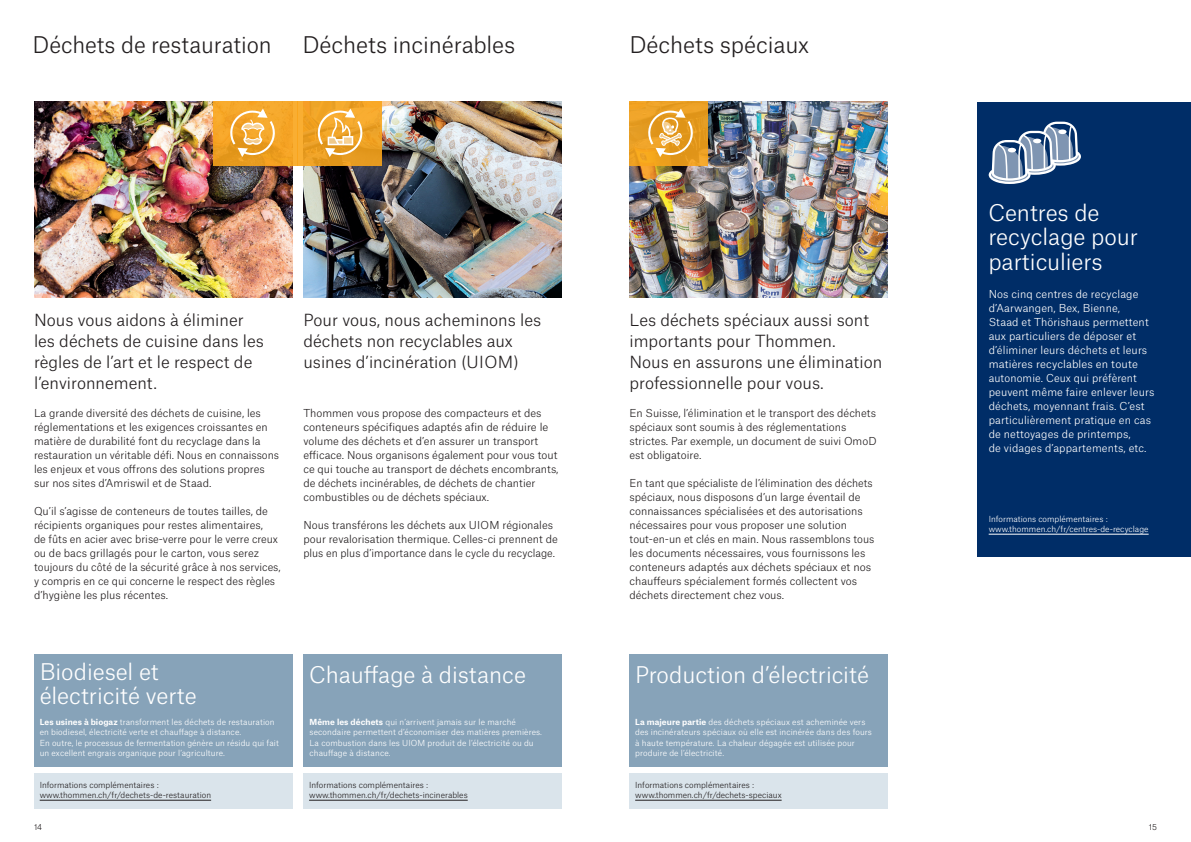
<style>
.page{position:relative;width:1191px;height:842px;background:#fff}
.page>*{position:absolute;margin:0;border:0;box-sizing:border-box;transform-origin:0 0}
.t1{font:300 22px/24.5px "Atlas Grotesk";letter-spacing:-.005em;color:#fff}
.t2{font:300 22px "Atlas Grotesk";letter-spacing:-.005em;color:#231f20}
.t3{font:300 16px/21px "Atlas Grotesk";color:#231f20}
.t4{font:300 10.5px/14px "Atlas Grotesk";color:#231f20}
.t5{font:300 10.5px/14px "Atlas Grotesk";letter-spacing:.01em;color:#fff}
.t6{font:300 8px/10.5px "Atlas Grotesk";letter-spacing:.01em;color:#fff}
.t7{font:300 8px/10.5px "Atlas Grotesk";color:#231f20}
.s1{font-weight:700}
</style>
<div class="page">
<div style="left:629px;top:655px;width:258px;height:112px;background:#87a3b9"></div>
<div style="left:34px;top:655px;width:258px;height:112px;background:#87a3b9"></div>
<div style="left:303px;top:655px;width:258px;height:112px;background:#87a3b9"></div>
<div style="left:977px;top:102px;width:214px;height:455px;background:#002d67"></div>
<svg style="left:988px;top:122px;width:93px;height:62px"></svg>
<div style="left:1058px;top:129px;width:8px;height:5px;background:#fff;border-radius:50%"></div>
<div style="left:629px;top:774px;width:258px;height:35px;background:#dae4eb"></div>
<hr style="left:635px;top:800px;width:146px;height:1px;background:#231f20">
<div style="left:34px;top:774px;width:258px;height:35px;background:#dae4eb"></div>
<hr style="left:40px;top:800px;width:171px;height:1px;background:#231f20">
<img style="left:34px;top:102px;width:258px;height:196px">
<div style="left:214px;top:102px;width:84px;height:64px;background:linear-gradient(to right,#eea023,#f5a628)"></div>
<svg style="left:230px;top:109px;width:45px;height:48px;background:#f2b758"></svg>
<hr style="left:988px;top:534px;width:160px;height:1px;background:#fff">
<img style="left:303px;top:102px;width:258px;height:196px">
<div style="left:303px;top:774px;width:258px;height:35px;background:#dae4eb"></div>
<hr style="left:309px;top:800px;width:159px;height:1px;background:#231f20">
<img style="left:629px;top:102px;width:258px;height:196px">
<div style="left:629px;top:102px;width:79px;height:64px;background:linear-gradient(to right,#eea222,#e59a1f)"></div>
<svg style="left:298px;top:102px;width:84px;height:64px;background:#eda125"></svg>
<svg style="left:648px;top:109px;width:45px;height:48px;background:#ebb458"></svg>
<svg style="left:318px;top:109px;width:44px;height:48px;background:#f1ba5e"></svg>
<h1 class="t2" style="left:33px;top:27px;width:241px">Déchets de restauration</h1>
<h1 class="t2" style="left:302px;top:27px;width:214px">Déchets incinérables</h1>
<h1 class="t2" style="left:629px;top:27px;width:181px">Déchets spéciaux</h1>
<h2 class="t3" style="left:34px;top:307px;width:231px">Nous vous aidons à éliminer les déchets de cuisine dans les règles de l’art et le respect de l’environnement.</h2>
<p class="t4" style="left:34px;top:405px;width:247px">La grande diversité des déchets de cuisine, les réglementations et les exigences croissantes en matière de durabilité font du recyclage dans la restauration un véritable défi. Nous en connaissons les enjeux et vous offrons des solutions propres sur nos sites d’Amriswil et de Staad.</p>
<p class="t4" style="left:34px;top:503px;width:248px">Qu’il s’agisse de conteneurs de toutes tailles, de récipients organiques pour restes alimentaires,<br>de fûts en acier avec brise-verre pour le verre creux ou de bacs grillagés pour le carton, vous serez toujours du côté de la sécurité grâce à nos services, y compris en ce qui concerne le respect des règles d’hygiène les plus récentes.</p>
<h2 class="t3" style="left:303px;top:307px;width:239px">Pour vous, nous acheminons les déchets non recyclables aux usines d’incinération (UIOM)</h2>
<p class="t4" style="left:303px;top:405px;width:256px">Thommen vous propose des compacteurs et des conteneurs spécifiques adaptés afin de réduire le volume des déchets et d’en assurer un transport efficace. Nous organisons également pour vous tout ce qui touche au transport de déchets encombrants, de déchets incinérables, de déchets de chantier combustibles ou de déchets spéciaux.</p>
<p class="t4" style="left:303px;top:517px;width:256px">Nous transférons les déchets aux UIOM régionales pour revalorisation thermique. Celles-ci prennent de plus en plus d’importance dans le cycle du recyclage.</p>
<h2 class="t3" style="left:629px;top:307px;width:254px">Les déchets spéciaux aussi sont importants pour Thommen.<br>Nous en assurons une élimination professionnelle pour vous.</h2>
<p class="t4" style="left:629px;top:405px;width:248px">En Suisse, l’élimination et le transport des déchets spéciaux sont soumis à des réglementations strictes. Par exemple, un document de suivi OmoD est obligatoire.</p>
<p class="t4" style="left:629px;top:475px;width:246px">En tant que spécialiste de l’élimination des déchets spéciaux, nous disposons d’un large éventail de connaissances spécialisées et des autorisations nécessaires pour vous proposer une solution tout-en-un et clés en main. Nous rassemblons tous les documents nécessaires, vous fournissons les conteneurs adaptés aux déchets spéciaux et nos chauffeurs spécialement formés collectent vos déchets directement chez vous.</p>
<h1 class="t1" style="left:40px;top:657px;width:159px">Biodiesel et électricité verte</h1>
<h1 class="t1" style="left:309px;top:660px;width:218px">Chauffage à distance</h1>
<h1 class="t1" style="left:635px;top:660px;width:235px">Production d’électricité</h1>
<p class="t6" style="left:40px;top:716px;width:241px"><span class="s1">Les usines à biogaz</span> transforment les déchets de restauration en biodiesel, électricité verte et chauffage à distance.<br>En outre, le processus de fermentation génère un résidu qui fait un excellent engrais organique pour l’agriculture.</p>
<p class="t6" style="left:635px;top:716px;width:238px"><span class="s1">La majeure partie</span> des déchets spéciaux est acheminée vers des incinérateurs spéciaux où elle est incinérée dans des fours à haute température. La chaleur dégagée est utilisée pour produire de l’électricité.</p>
<p class="t7" style="left:309px;top:779px;width:160px">Informations complémentaires : www.thommen.ch/fr/dechets-incinerables</p>
<p class="t6" style="left:309px;top:716px;width:234px"><span class="s1">Même les déchets</span> qui n’arrivent jamais sur le marché secondaire permettent d’économiser des matières premières.<br>La combustion dans les UIOM produit de l’électricité ou du chauffage à distance.</p>
<p class="t7" style="left:40px;top:779px;width:173px">Informations complémentaires : www.thommen.ch/fr/dechets-de-restauration</p>
<p class="t7" style="left:635px;top:779px;width:148px">Informations complémentaires : www.thommen.ch/fr/dechets-speciaux</p>
<h1 class="t1" style="left:988px;top:198px;width:151px">Centres de recyclage pour particuliers</h1>
<p class="t5" style="left:988px;top:286px;width:167px">Nos cinq centres de recyclage d’Aarwangen, Bex, Bienne,<br>Staad et Thörishaus permettent aux particuliers de déposer et d’éliminer leurs déchets et leurs matières recyclables en toute autonomie. Ceux qui préfèrent peuvent même faire enlever leurs déchets, moyennant frais. C’est particulièrement pratique en cas de nettoyages de printemps,<br>de vidages d’appartements, etc.</p>
<p class="t6" style="left:988px;top:513px;width:161px">Informations complémentaires : www.thommen.ch/fr/centres-de-recyclage</p>
<p class="t7" style="left:34px;top:821px;width:10px">14</p>
<p class="t7" style="left:1148px;top:821px;width:10px">15</p>
</div>
